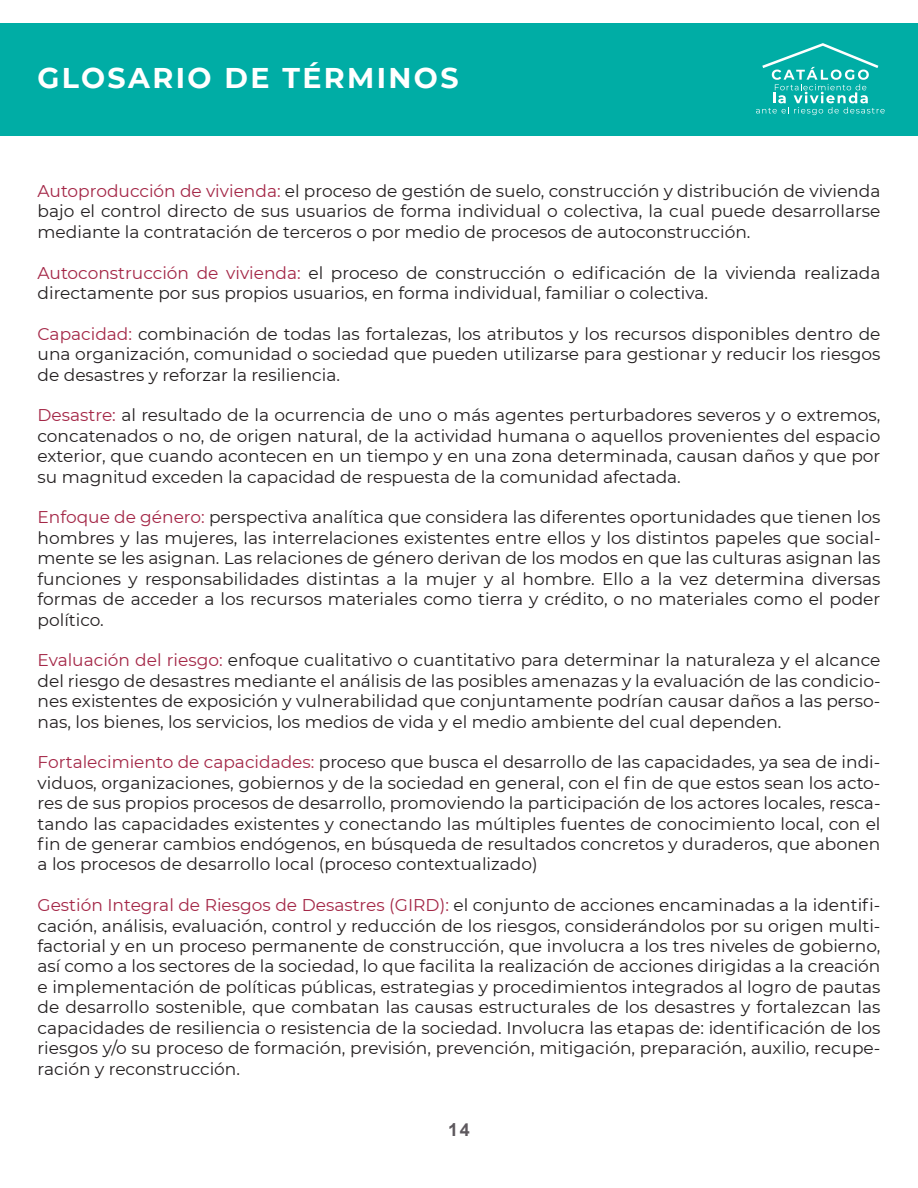
<style>
.page{position:relative;width:918px;height:1188px;background:#fff}
.page>*{position:absolute;margin:0;border:0;box-sizing:border-box;transform-origin:0 0}
.t1{font:700 28.5px "Montserrat";letter-spacing:.085em;color:#fff}
.t2{font:700 18px "Arial";color:#5e595e}
.t3{font:16.95px/20.4px "Montserrat";color:#231f20;text-align:justify}
.s1{color:#a42747}
</style>
<div class="page">
<div style="left:0;top:23px;width:918px;height:112px;background:#00ada5"></div>
<svg style="left:756px;top:43px;width:129px;height:72px"></svg>
<h1 class="t1" style="left:38px;top:57px;width:423px">GLOSARIO DE TÉRMINOS</h1>
<p class="t3" style="left:38px;top:180px;width:844px"><span class="s1">Autoproducción de vivienda:</span> el proceso de gestión de suelo, construcción y distribución de vivienda bajo el control directo de sus usuarios de forma individual o colectiva, la cual puede desarrollarse mediante la contratación de terceros o por medio de procesos de autoconstrucción.</p>
<p class="t3" style="left:38px;top:262px;width:844px"><span class="s1">Autoconstrucción de vivienda:</span> el proceso de construcción o edificación de la vivienda realizada directamente por sus propios usuarios, en forma individual, familiar o colectiva.</p>
<p class="t3" style="left:38px;top:323px;width:844px"><span class="s1">Capacidad:</span> combinación de todas las fortalezas, los atributos y los recursos disponibles dentro de una organización, comunidad o sociedad que pueden utilizarse para gestionar y reducir los riesgos de desastres y reforzar la resiliencia.</p>
<p class="t3" style="left:38px;top:405px;width:844px"><span class="s1">Desastre:</span> al resultado de la ocurrencia de uno o más agentes perturbadores severos y o extremos, concatenados o no, de origen natural, de la actividad humana o aquellos provenientes del espacio exterior, que cuando acontecen en un tiempo y en una zona determinada, causan daños y que por su magnitud exceden la capacidad de respuesta de la comunidad afectada.</p>
<p class="t3" style="left:38px;top:507px;width:844px"><span class="s1">Enfoque de género:</span> perspectiva analítica que considera las diferentes oportunidades que tienen los hombres y las mujeres, las interrelaciones existentes entre ellos y los distintos papeles que social&shy;mente se les asignan. Las relaciones de género derivan de los modos en que las culturas asignan las funciones y responsabilidades distintas a la mujer y al hombre. Ello a la vez determina diversas formas de acceder a los recursos materiales como tierra y crédito, o no materiales como el poder político.</p>
<p class="t3" style="left:38px;top:650px;width:844px"><span class="s1">Evaluación del riesgo:</span> enfoque cualitativo o cuantitativo para determinar la naturaleza y el alcance del riesgo de desastres mediante el análisis de las posibles amenazas y la evaluación de las condicio&shy;nes existentes de exposición y vulnerabilidad que conjuntamente podrían causar daños a las perso&shy;nas, los bienes, los servicios, los medios de vida y el medio ambiente del cual dependen.</p>
<p class="t3" style="left:38px;top:752px;width:844px"><span class="s1">Fortalecimiento de capacidades:</span> proceso que busca el desarrollo de las capacidades, ya sea de indi&shy;viduos, organizaciones, gobiernos y de la sociedad en general, con el fin de que estos sean los acto&shy;res de sus propios procesos de desarrollo, promoviendo la participación de los actores locales, resca&shy;tando las capacidades existentes y conectando las múltiples fuentes de conocimiento local, con el fin de generar cambios endógenos, en búsqueda de resultados concretos y duraderos, que abonen a los procesos de desarrollo local (proceso contextualizado)</p>
<p class="t3" style="left:38px;top:894px;width:844px"><span class="s1">Gestión Integral de Riesgos de Desastres (GIRD):</span> el conjunto de acciones encaminadas a la identifi&shy;cación, análisis, evaluación, control y reducción de los riesgos, considerándolos por su origen multi&shy;factorial y en un proceso permanente de construcción, que involucra a los tres niveles de gobierno, así como a los sectores de la sociedad, lo que facilita la realización de acciones dirigidas a la creación e implementación de políticas públicas, estrategias y procedimientos integrados al logro de pautas de desarrollo sostenible, que combatan las causas estructurales de los desastres y fortalezcan las capacidades de resiliencia o resistencia de la sociedad. Involucra las etapas de: identificación de los riesgos y/o su proceso de formación, previsión, prevención, mitigación, preparación, auxilio, recupe&shy;ración y reconstrucción.</p>
<p class="t2" style="left:448px;top:1118px;width:23px">14</p>
</div>
